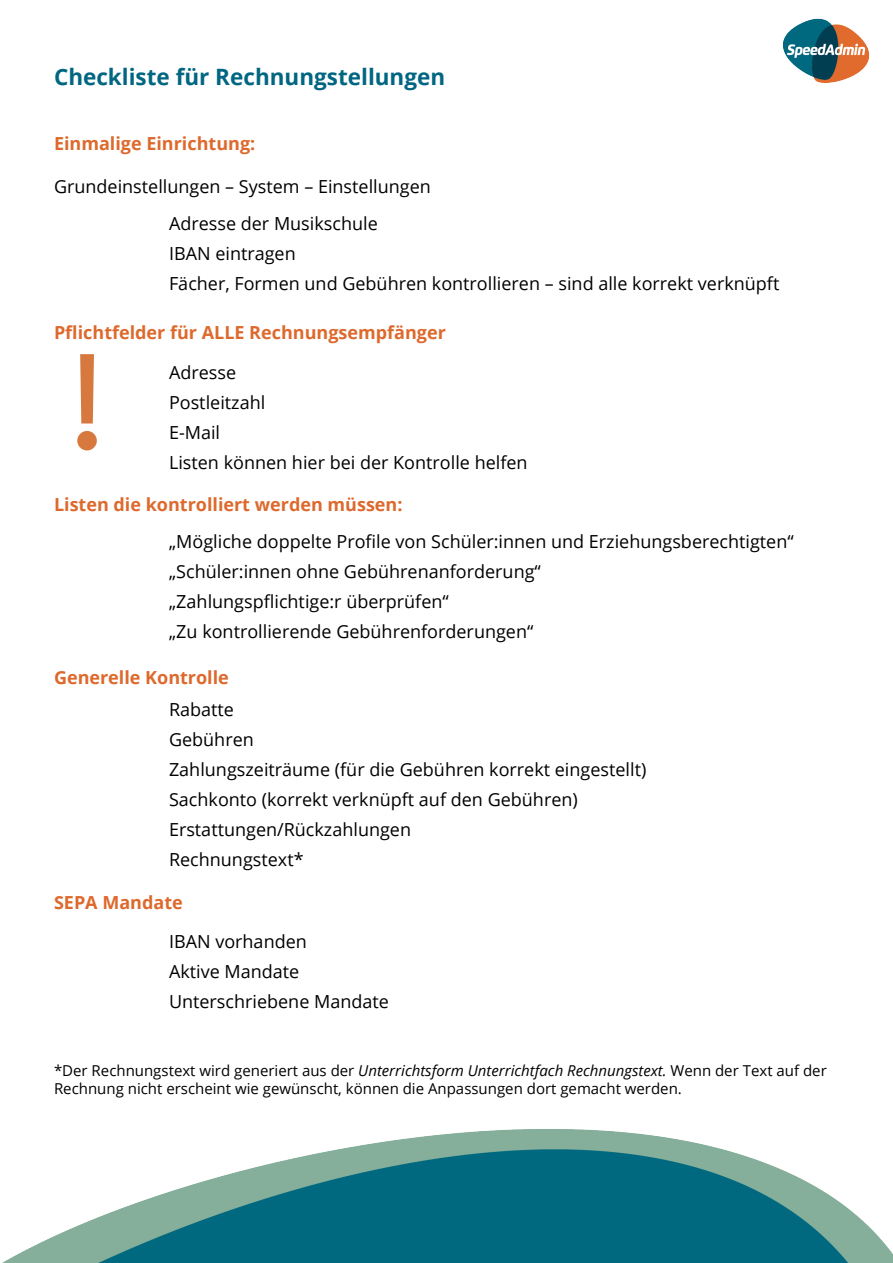
<style>
.page{position:relative;width:893px;height:1263px;background:#fff}
.page>*{position:absolute;margin:0;border:0;box-sizing:border-box;transform-origin:0 0}
.t1{font:700 22.5px "Open Sans";color:#006681}
.t2{font:18px/30px "Open Sans";color:#000}
.t3{font:700 18px "Open Sans";color:#dd692d}
.t4{font:15px/18px "Open Sans";color:#000}
.s1{font-style:italic}
</style>
<div class="page">
<img style="left:2px;top:18px;width:891px;height:1245px">
<svg style="left:80px;top:354px;width:14px;height:69px"></svg>
<div style="left:77px;top:431px;width:20px;height:19px;background:#d7783e;border-radius:50%"></div>
<p class="t1" style="left:54px;top:61px;width:393px">Checkliste für Rechnungstellungen</p>
<p class="t3" style="left:54px;top:131px;width:203px">Einmalige Einrichtung:</p>
<p class="t2" style="left:169px;top:168px;width:263px;line-height:36.8px;text-indent:-115px">Grundeinstellungen – System – Einstellungen<br>Adresse der Musikschule</p>
<p class="t2" style="left:169px;top:238px;width:612px">IBAN eintragen<br>Fächer, Formen und Gebühren kontrollieren – sind alle korrekt verknüpft</p>
<p class="t3" style="left:54px;top:320px;width:393px">Pflichtfelder für ALLE Rechnungsempfänger</p>
<p class="t2" style="left:169px;top:357px;width:360px">Adresse<br>Postleitzahl<br>E-Mail<br>Listen können hier bei der Kontrolle helfen</p>
<p class="t3" style="left:54px;top:491px;width:350px">Listen die kontrolliert werden müssen:</p>
<p class="t2" style="left:169px;top:526px;width:626px">„Mögliche doppelte Profile von Schüler:innen und Erziehungsberechtigten“ „Schüler:innen ohne Gebührenanforderung“<br>„Zahlungspflichtige:r überprüfen“<br>„Zu kontrollierende Gebührenforderungen“</p>
<p class="t3" style="left:54px;top:664px;width:176px">Generelle Kontrolle</p>
<p class="t2" style="left:169px;top:693px;width:479px">Rabatte<br>Gebühren<br>Zahlungszeiträume (für die Gebühren korrekt eingestellt)<br>Sachkonto (korrekt verknüpft auf den Gebühren)<br>Erstattungen/Rückzahlungen<br>Rechnungstext*</p>
<p class="t3" style="left:54px;top:890px;width:130px">SEPA Mandate</p>
<p class="t2" style="left:169px;top:926px;width:221px">IBAN vorhanden<br>Aktive Mandate<br>Unterschriebene Mandate</p>
<p class="t4" style="left:54px;top:1061px;width:774px">*Der Rechnungstext wird generiert aus der <span class="s1">Unterrichtsform Unterrichtfach Rechnungstext.</span> Wenn der Text auf der<br>Rechnung nicht erscheint wie gewünscht, können die Anpassungen dort gemacht werden.</p>
</div>
